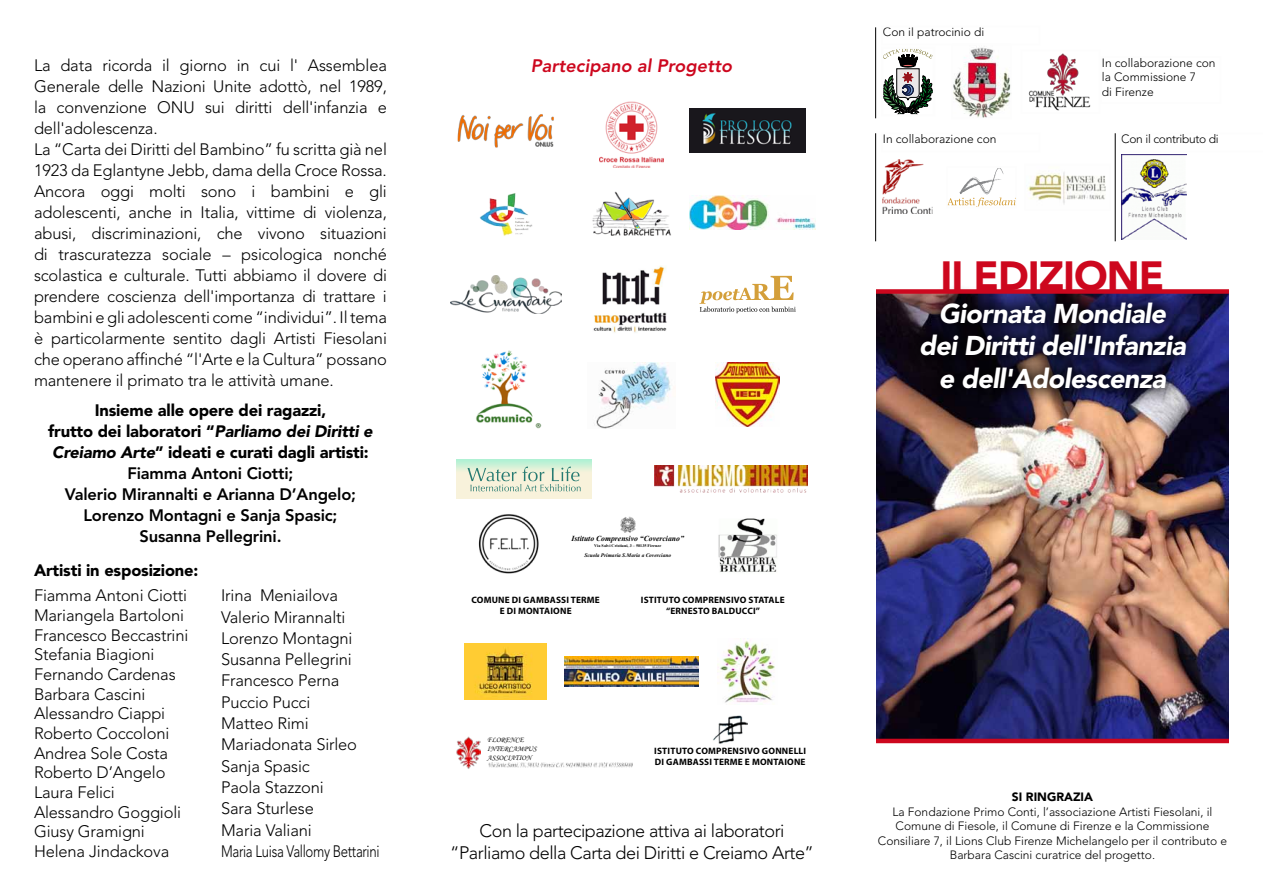
<style>
.page{position:relative;width:1263px;height:893px;background:#fff}
.page>*{position:absolute;margin:0;border:0;box-sizing:border-box;transform-origin:0 0}
.t1{font:900 40.5px "Avenir";color:#cd071e}
.t2{font:italic 900 27px/32.4px "Avenir";letter-spacing:-.025em;color:#fff;text-align:center}
.t3{font:300 18px/21.6px "Avenir";letter-spacing:-.025em;color:#000;text-align:center}
.t4{font:italic 800 18px "Avenir";color:#cd071e}
.t5{font:300 16.5px/21px "Avenir";letter-spacing:-.01em;color:#000}
.t6{font:800 16.5px/21px "Avenir";letter-spacing:-.01em;color:#000;text-align:center}
.t7{font:900 16.5px "Avenir";letter-spacing:-.01em;color:#000}
.t8{font:300 12px/14.4px "Avenir";color:#000;text-align:center}
.t9{font:300 12px "Avenir";letter-spacing:-.025em;color:#000}
.t10{font:900 12px "Avenir";color:#000}
.t11{font:700 9.3px/11.1px "Myriad Pro";letter-spacing:.02em;color:#000}
.t12{font:italic 700 7.65px "Times New Roman";color:#000}
.t13{font:7.5px/9.1px "Monotype Corsiva";letter-spacing:.005em;color:#000}
.t14{font:italic 700 5.4px "Times New Roman";color:#000}
.t15{font:700 4.2px "Times New Roman";letter-spacing:.01em;color:#000}
.s1{font-weight:900}
.s2{font-weight:900;font-style:italic}
</style>
<div class="page">
<img style="left:876px;top:294px;width:353px;height:445px">
<div style="left:902px;top:283px;width:303px;height:125px;background:#000;opacity:.75"></div>
<hr style="left:876px;top:739px;width:353px;height:4px;background:#cd071e">
<div style="left:876px;top:289px;width:353px;height:5px;background:#cd071e"></div>
<svg style="left:884px;top:50px;width:48px;height:63px"></svg>
<div style="left:881px;top:47px;width:54px;height:69px;border:2px solid #fdfdfd"></div>
<img style="left:1028px;top:53px;width:63px;height:58px">
<img style="left:954px;top:47px;width:55px;height:69px">
<img style="left:882px;top:159px;width:50px;height:55px">
<svg style="left:949px;top:169px;width:65px;height:36px"></svg>
<div style="left:946px;top:166px;width:71px;height:42px;border:2px solid #fdfdfd"></div>
<img style="left:1028px;top:172px;width:78px;height:32px">
<hr style="left:1115px;top:133px;width:1px;height:108px;background:#000">
<hr style="left:875px;top:133px;width:1px;height:108px;background:#000">
<hr style="left:875px;top:27px;width:1px;height:91px;background:#000">
<img style="left:479px;top:193px;width:54px;height:43px">
<img style="left:592px;top:191px;width:79px;height:45px">
<img style="left:689px;top:195px;width:126px;height:35px">
<img style="left:450px;top:276px;width:112px;height:37px">
<img style="left:594px;top:363px;width:77px;height:65px">
<svg style="left:699px;top:276px;width:97px;height:37px"></svg>
<img style="left:655px;top:466px;width:153px;height:27px">
<img style="left:1121px;top:154px;width:65px;height:85px">
<img style="left:476px;top:350px;width:66px;height:79px">
<img style="left:716px;top:363px;width:63px;height:63px">
<img style="left:593px;top:266px;width:74px;height:67px">
<img style="left:456px;top:460px;width:135px;height:38px">
<img style="left:522px;top:467px;width:49px;height:14px">
<img style="left:520px;top:484px;width:42px;height:7px">
<img style="left:478px;top:514px;width:61px;height:60px">
<img style="left:620px;top:516px;width:16px;height:17px">
<img style="left:718px;top:518px;width:59px;height:54px">
<img style="left:457px;top:114px;width:97px;height:34px">
<img style="left:599px;top:101px;width:65px;height:67px">
<img style="left:689px;top:109px;width:117px;height:44px">
<img style="left:564px;top:656px;width:135px;height:31px">
<img style="left:717px;top:640px;width:58px;height:63px">
<img style="left:465px;top:643px;width:82px;height:57px">
<img style="left:713px;top:715px;width:34px;height:29px">
<img style="left:488px;top:763px;width:144px;height:5px">
<img style="left:457px;top:736px;width:24px;height:33px">
<p class="t5" style="left:34px;top:55px;width:354px">La data ricorda il giorno in cui l' Assemblea Generale delle Nazioni Unite adottò, nel 1989, la convenzione ONU sui diritti dell'infanzia e dell'adolescenza.<br>La “Carta dei Diritti del Bambino” fu scritta già nel 1923 da Eglantyne Jebb, dama della Croce Rossa.<br>Ancora oggi molti sono i bambini e gli adolescenti, anche in Italia, vittime di violenza, abusi, discriminazioni, che vivono situazioni di trascuratezza sociale – psicologica nonché scolastica e culturale. Tutti abbiamo il dovere di prendere coscienza dell'importanza di trattare i bambini e gli adolescenti come “individui”. Il tema è particolarmente sentito dagli Artisti Fiesolani che operano affinché “l'Arte e la Cultura” possano mantenere il primato tra le attività umane.</p>
<p class="t6" style="left:48px;top:400px;width:326px"><span class="s1">Insieme alle opere dei ragazzi,<br>frutto dei laboratori “</span><span class="s2">Parliamo dei Diritti e Creiamo Arte</span><span class="s1">” ideati e curati dagli artisti:<br></span>Fiamma Antoni Ciotti;<br>Valerio Mirannalti e Arianna D’Angelo; Lorenzo Montagni e Sanja Spasic;<br>Susanna Pellegrini.</p>
<p class="t7" style="left:34px;top:561px;width:166px">Artisti in esposizione:</p>
<p class="t5" style="left:34px;top:586px;width:156px;line-height:19.6px">Fiamma Antoni Ciotti<br>Mariangela Bartoloni<br>Francesco Beccastrini<br>Stefania Biagioni<br>Fernando Cardenas<br>Barbara Cascini<br>Alessandro Ciappi<br>Roberto Coccoloni<br>Andrea Sole Costa<br>Roberto D’Angelo<br>Laura Felici<br>Alessandro Goggioli<br>Giusy Gramigni<br>Helena Jindackova</p>
<p class="t5" style="left:221px;top:585px;width:160px">Irina Meniailova<br>Valerio Mirannalti<br>Lorenzo Montagni<br>Susanna Pellegrini<br>Francesco Perna<br>Puccio Pucci<br>Matteo Rimi<br>Mariadonata Sirleo<br>Sanja Spasic<br>Paola Stazzoni<br>Sara Sturlese<br>Maria Valiani<br>Maria Luisa Vallomy Bettarini</p>
<p class="t4" style="left:531px;top:55px;width:202px">Partecipano al Progetto</p>
<p class="t12" style="left:572px;top:533px;width:114px">Istituto Comprensivo “Coverciano”</p>
<p class="t15" style="left:594px;top:542px;width:68px">Via Salvi Cristiani, 3 – 50135 Firenze</p>
<p class="t14" style="left:584px;top:551px;width:88px">Scuola Primaria S.Maria a Coverciano</p>
<p class="t11" style="left:471px;top:594px;width:130px;text-align:center">COMUNE DI GAMBASSI TERME<br>E DI MONTAIONE</p>
<p class="t11" style="left:666px;top:594px;width:120px;text-indent:-25px">ISTITUTO COMPRENSIVO STATALE “ERNESTO</p>
<p class="t11" style="left:712px;top:605px;width:50px">BALDUCCI”</p>
<p class="t13" style="left:487px;top:735px;width:51px">FLORENCE<br>INTERCAMPUS<br>ASSOCIATION</p>
<p class="t11" style="left:654px;top:746px;width:153px">ISTITUTO COMPRENSIVO GONNELLI<br>DI GAMBASSI TERME E MONTAIONE</p>
<p class="t3" style="left:450px;top:820px;width:365px">Con la partecipazione attiva ai laboratori “Parliamo della Carta dei Diritti e Creiamo Arte”</p>
<p class="t8" style="left:883px;top:25px;width:103px">Con il patrocinio di</p>
<p class="t8" style="left:1102px;top:55px;width:115px;text-align:left">In collaborazione con la Commissione 7<br>di Firenze</p>
<p class="t8" style="left:883px;top:132px;width:115px">In collaborazione con</p>
<p class="t9" style="left:1121px;top:132px;width:99px">Con il contributo di</p>
<h1 class="t1" style="left:940px;top:252px;width:225px">II EDIZIONE</h1>
<h2 class="t2" style="left:919px;top:297px;width:268px">Giornata Mondiale dei Diritti dell'Infanzia e dell'Adolescenza</h2>
<p class="t10" style="left:1012px;top:790px;width:83px">Si ringrazia</p>
<p class="t8" style="left:878px;top:804px;width:351px">La Fondazione Primo Conti, l’associazione Artisti Fiesolani, il Comune di Fiesole, il Comune di Firenze e la Commissione Consiliare 7, il Lions Club Firenze Michelangelo per il contributo e Barbara Cascini curatrice del progetto.</p>
</div>
